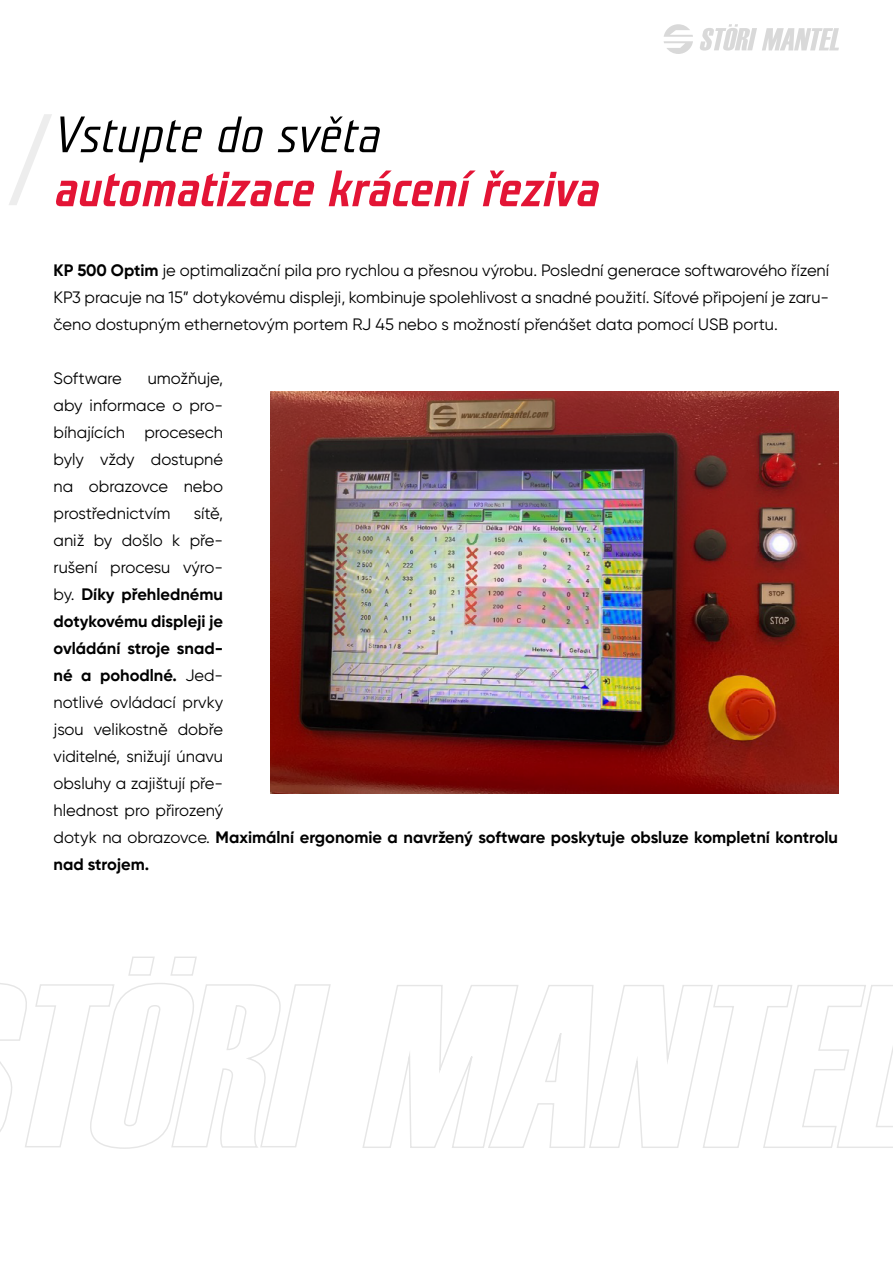
<style>
.page{position:relative;width:893px;height:1263px;background:#fff}
.page>*{position:absolute;margin:0;border:0;box-sizing:border-box;transform-origin:0 0}
.t1{font:italic 700 51px "Teuton Mager CE";color:#e31435}
.t2{font:italic 51px "Teuton Mager CE";color:#000}
.t3{font:16.5px/27px "Gilroy";color:#000;text-align:justify}
.s1{font-weight:700}
</style>
<div class="page">
<svg style="left:0;top:956px;width:893px;height:193px"></svg>
<svg style="left:9px;top:114px;width:43px;height:91px"></svg>
<svg style="left:664px;top:24px;width:29px;height:30px"></svg>
<svg style="left:700px;top:24px;width:139px;height:27px"></svg>
<img style="left:270px;top:391px;width:569px;height:402px">
<h1 class="t2" style="left:55px;top:109px;width:328px">Vstupte do světa</h1>
<h1 class="t1" style="left:55px;top:163px;width:546px">automatizace krácení řeziva</h1>
<p class="t3" style="left:54px;top:257px;width:777px"><span class="s1">KP 500 Optim</span> je optimalizační pila pro rychlou a přesnou výrobu. Poslední generace softwarového řízení KP3 pracuje na 15” dotykovému displeji, kombinuje spolehlivost a snadné použití. Síťové připojení je zaru&shy;čeno dostupným ethernetovým portem RJ 45 nebo s možností přenášet data pomocí USB portu.</p>
<p class="t3" style="left:54px;top:365px;width:70px">Software</p>
<p class="t3" style="left:54px;top:365px;width:171px;text-indent:94px">umožňuje, aby informace o pro&shy;bíhajících procesech byly vždy dostupné na obrazovce nebo prostřednictvím</p>
<p class="t3" style="left:54px;top:500px;width:786px;text-align:left;text-indent:140px">sítě,<br>aniž by došlo k pře-<br>rušení procesu výro-<br>by. <span class="s1">Díky přehlednému<br>dotykovému displeji je<br>ovládání stroje snad-<br>né a pohodlné.</span> Jed-<br>notlivé ovládací prvky<br>jsou velikostně dobře<br>viditelné, snižují únavu<br>obsluhy a zajištují pře-<br>hlednost pro přirozený<br>dotyk na obrazovce. <span class="s1">Maximální ergonomie a navržený software poskytuje obsluze kompletní kontrolu nad strojem.</span></p>
</div>
